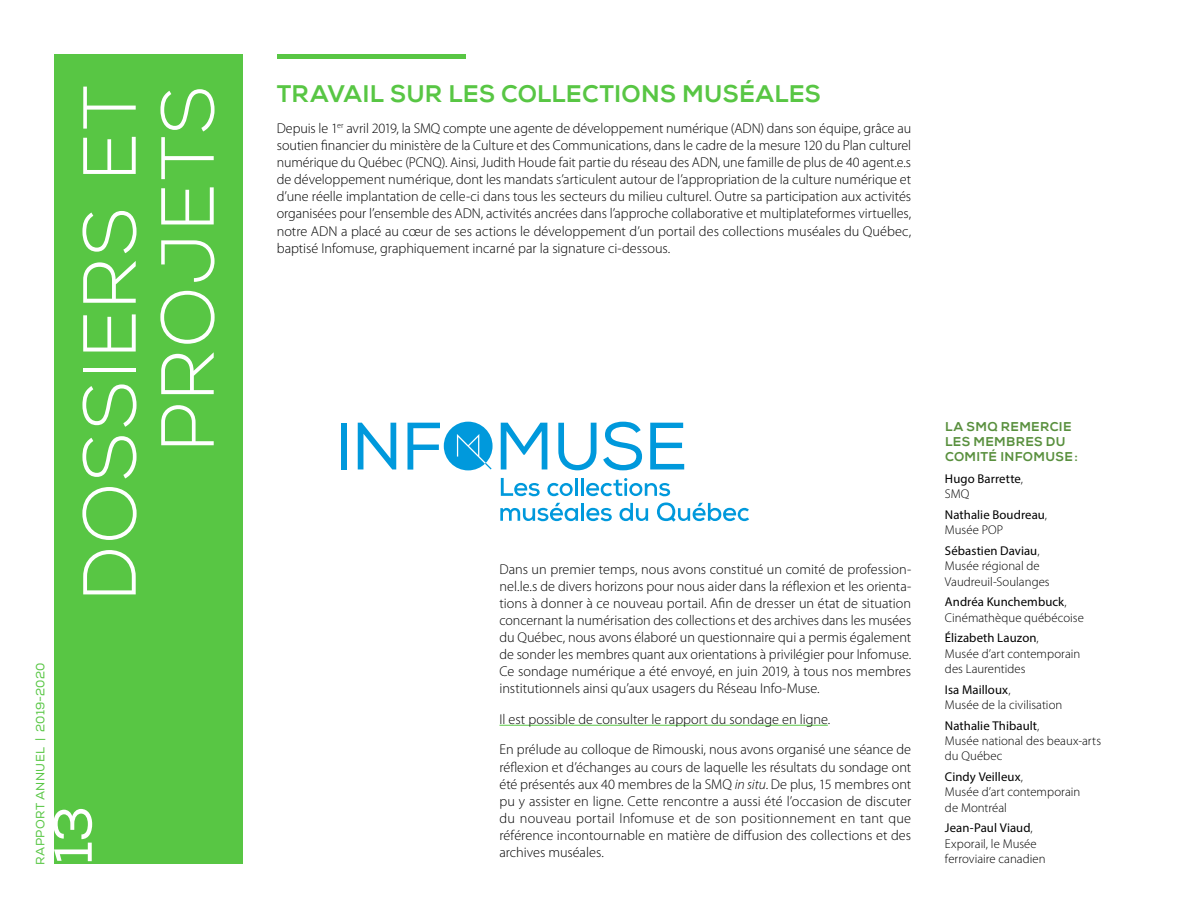
<style>
.page{position:relative;width:1188px;height:918px;background:#fff}
.page>*{position:absolute;margin:0;border:0;box-sizing:border-box;transform-origin:0 0}
.t1{font:300 75px/78px "Nexa";letter-spacing:.02em;color:#fff;text-align:right}
.t2{font:54px "Nexa";color:#fff}
.t3{font:800 24px "Nexa";letter-spacing:.01em;color:#58c644}
.t4{font:300 14.25px/17.1px "Myriad Pro";color:#000;text-align:justify}
.t5{font:300 12.75px/15.3px "Myriad Pro";color:#000}
.t6{font:12.75px/15.3px "Myriad Pro";letter-spacing:.005em;color:#000}
.t7{font:800 12.75px/15px "Nexa";letter-spacing:.03em;color:#59903e}
.t8{font:12px "Nexa";letter-spacing:.025em;color:#58c644}
.s1{font-style:italic}
.s2{font-weight:300}
.s3{font-weight:400}
</style>
<div class="page">
<div style="left:54px;top:54px;width:189px;height:810px;background:#58c644"></div>
<div style="left:277px;top:54px;width:189px;height:5px;background:#58c644"></div>
<hr style="left:500px;top:725px;width:328px;height:1px;background:#58c644">
<div style="left:341px;top:423px;width:6px;height:46px;background:#0099dc"></div>
<svg style="left:358px;top:423px;width:38px;height:46px"></svg>
<svg style="left:407px;top:423px;width:33px;height:47px"></svg>
<svg style="left:501px;top:423px;width:46px;height:46px"></svg>
<svg style="left:558px;top:423px;width:39px;height:47px"></svg>
<svg style="left:603px;top:422px;width:39px;height:48px"></svg>
<svg style="left:650px;top:423px;width:34px;height:46px"></svg>
<div style="left:444px;top:422px;width:49px;height:48px;background:#0099dc;border-radius:50%"></div>
<svg style="left:457px;top:434px;width:35px;height:35px"></svg>
<svg style="left:501px;top:478px;width:39px;height:18px"></svg>
<svg style="left:547px;top:483px;width:26px;height:13px"></svg>
<hr style="left:575px;top:478px;width:3px;height:18px;background:#0099dc">
<hr style="left:581px;top:478px;width:3px;height:18px;background:#0099dc">
<svg style="left:586px;top:478px;width:84px;height:18px"></svg>
<svg style="left:500px;top:503px;width:78px;height:18px"></svg>
<hr style="left:581px;top:503px;width:3px;height:18px;background:#0099dc">
<svg style="left:586px;top:508px;width:26px;height:13px"></svg>
<svg style="left:619px;top:503px;width:29px;height:18px"></svg>
<svg style="left:657px;top:502px;width:92px;height:20px"></svg>
<h1 class="t1" style="left:73px;top:602px;width:518px;rotate:-90deg">DOSSIERS ET<br>PROJETS</h1>
<p class="t8" style="left:33px;top:865px;width:204px;rotate:-90deg">RAPPORT ANNUEL | 2019-2020</p>
<h2 class="t2" style="left:41px;top:864px;width:60px;rotate:-90deg">13</h2>
<h3 class="t3" style="left:277px;top:79px;width:546px">TRAVAIL SUR LES COLLECTIONS MUSÉALES</h3>
<p class="t4" style="left:277px;top:120px;width:636px">Depuis le 1<sup>er</sup> avril 2019, la SMQ compte une agente de développement numérique (ADN) dans son équipe, grâce au soutien financier du ministère de la Culture et des Communications, dans le cadre de la mesure 120 du Plan culturel numérique du Québec (PCNQ). Ainsi, Judith Houde fait partie du réseau des ADN, une famille de plus de 40 agent.e.s de développement numérique, dont les mandats s’articulent autour de l’appropriation de la culture numérique et d’une réelle implantation de celle-ci dans tous les secteurs du milieu culturel. Outre sa participation aux activités organisées pour l’ensemble des ADN, activités ancrées dans l’approche collaborative et multiplateformes virtuelles, notre ADN a placé au cœur de ses actions le développement d’un portail des collections muséales du Québec, baptisé Infomuse, graphiquement incarné par la signature ci-dessous.</p>
<p class="t4" style="left:500px;top:560px;width:413px">Dans un premier temps, nous avons constitué un comité de profession&shy;nel.le.s de divers horizons pour nous aider dans la réflexion et les orienta&shy;tions à donner à ce nouveau portail. Afin de dresser un état de situation concernant la numérisation des collections et des archives dans les musées du Québec, nous avons élaboré un questionnaire qui a permis également de sonder les membres quant aux orientations à privilégier pour Infomuse.<br>Ce sondage numérique a été envoyé, en juin 2019, à tous nos membres institutionnels ainsi qu’aux usagers du Réseau Info-Muse.</p>
<p class="t4" style="left:500px;top:704px;width:413px;line-height:30.6px">Il est possible de consulter le rapport du sondage en ligne.<br>En prélude au colloque de Rimouski, nous avons organisé une séance de</p>
<p class="t4" style="left:500px;top:758px;width:413px">réflexion et d’échanges au cours de laquelle les résultats du sondage ont été présentés aux 40 membres de la SMQ <span class="s1">in situ</span>. De plus, 15 membres ont pu y assister en ligne. Cette rencontre a aussi été l’occasion de discuter du nouveau portail Infomuse et de son positionnement en tant que référence incontournable en matière de diffusion des collections et des archives muséales.</p>
<p class="t7" style="left:945px;top:419px;width:134px">LA SMQ REMERCIE<br>LES MEMBRES DU<br>COMITÉ INFOMUSE:</p>
<p class="t6" style="left:945px;top:471px;width:80px">Hugo Barrette<span class="s2">,<br>SMQ</span></p>
<p class="t6" style="left:945px;top:507px;width:104px">Nathalie Boudreau<span class="s2">,<br>Musée POP</span></p>
<p class="t5" style="left:945px;top:543px;width:106px"><span class="s3">Sébastien Daviau</span>,<br>Musée régional de<br>Vaudreuil-Soulanges</p>
<p class="t5" style="left:945px;top:595px;width:140px"><span class="s3">Andréa Kunchembuck</span>,<br>Cinémathèque québécoise</p>
<p class="t5" style="left:945px;top:631px;width:137px"><span class="s3">Élizabeth Lauzon</span>,<br>Musée d’art contemporain des Laurentides</p>
<p class="t5" style="left:945px;top:682px;width:119px"><span class="s3">Isa Mailloux</span>,<br>Musée de la civilisation</p>
<p class="t5" style="left:945px;top:718px;width:158px"><span class="s3">Nathalie Thibault</span>,<br>Musée national des beaux-arts du Québec</p>
<p class="t5" style="left:945px;top:769px;width:137px"><span class="s3">Cindy Veilleux</span>,<br>Musée d’art contemporain de Montréal</p>
<p class="t5" style="left:945px;top:821px;width:102px"><span class="s3">Jean-Paul Viaud</span>,<br>Exporail, le Musée ferroviaire canadien</p>
</div>
